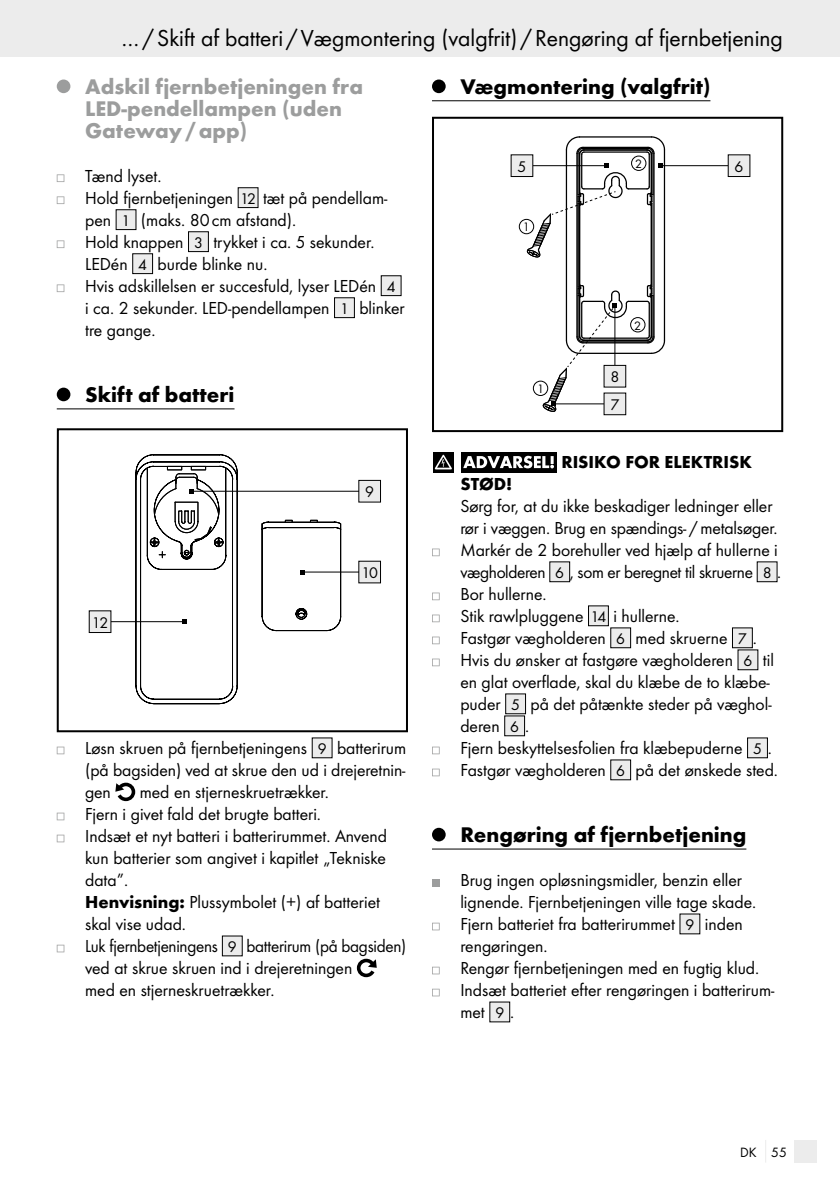
<style>
.page{position:relative;width:840px;height:1191px;background:#fff}
.page>*{position:absolute;margin:0;border:0;box-sizing:border-box;transform-origin:0 0}
.t1{font:24px "Futura Boo";color:#000}
.t2{font:700 22px "Futura";color:#000}
.t3{font:700 22px/22px "Futura";color:#9c9d9d}
.t4{font:18px/22px "Futura Boo";color:#000}
.t5{font:700 18px "Futura";color:#000}
.t6{font:16px "Futura Boo";color:#000}
.t7{font:14px "Futura Boo";color:#000}
.t8{font:12.6px "Futura Boo";color:#000}
.s1{font-size:16px}
.s2{font-family:"Futura";font-weight:700}
</style>
<div class="page">
<div style="left:794px;top:1140px;width:22px;height:22px;background:#ececec"></div>
<div style="left:0;top:0;width:839px;height:57px;background:#ececec"></div>
<hr style="left:57px;top:408px;width:177px;height:1px;background:#000">
<div style="left:57px;top:79px;width:13px;height:14px;background:#9c9d9d;border-radius:50%"></div>
<svg style="left:57px;top:174px;width:7px;height:8px"></svg>
<svg style="left:57px;top:196px;width:7px;height:8px"></svg>
<div style="left:238px;top:188px;width:20px;height:20px;background:#ececec"></div>
<div style="left:237px;top:187px;width:21px;height:21px;border:1px solid #000"></div>
<div style="left:116px;top:210px;width:20px;height:20px;background:#ececec"></div>
<div style="left:115px;top:209px;width:21px;height:21px;border:1px solid #000"></div>
<svg style="left:57px;top:240px;width:7px;height:8px"></svg>
<div style="left:188px;top:232px;width:20px;height:20px;background:#ececec"></div>
<div style="left:188px;top:231px;width:21px;height:21px;border:1px solid #000"></div>
<div style="left:133px;top:254px;width:19px;height:20px;background:#ececec"></div>
<div style="left:132px;top:253px;width:21px;height:21px;border:1px solid #000"></div>
<svg style="left:57px;top:284px;width:7px;height:8px"></svg>
<div style="left:381px;top:276px;width:20px;height:20px;background:#ececec"></div>
<div style="left:380px;top:275px;width:21px;height:21px;border:1px solid #000"></div>
<div style="left:334px;top:298px;width:20px;height:20px;background:#ececec"></div>
<div style="left:334px;top:297px;width:21px;height:21px;border:1px solid #000"></div>
<div style="left:57px;top:387px;width:13px;height:14px;background:#000;border-radius:50%"></div>
<svg style="left:56px;top:428px;width:352px;height:305px"></svg>
<svg style="left:135px;top:454px;width:206px;height:250px"></svg>
<hr style="left:93px;top:621px;width:91px;height:1px;background:#000">
<svg style="left:182px;top:619px;width:4px;height:4px"></svg>
<div style="left:89px;top:611px;width:22px;height:21px;background:#ececec"></div>
<hr style="left:191px;top:491px;width:177px;height:1px;background:#000">
<svg style="left:154px;top:466px;width:164px;height:92px"></svg>
<div style="left:358px;top:480px;width:22px;height:22px;background:#ececec"></div>
<div style="left:358px;top:480px;width:23px;height:22px;border:1px solid #000"></div>
<hr style="left:302px;top:571px;width:77px;height:1px;background:#000">
<svg style="left:300px;top:570px;width:4px;height:4px"></svg>
<div style="left:358px;top:561px;width:22px;height:22px;background:#ececec"></div>
<div style="left:358px;top:561px;width:23px;height:22px;border:1px solid #000"></div>
<svg style="left:57px;top:746px;width:7px;height:8px"></svg>
<div style="left:312px;top:738px;width:20px;height:20px;background:#ececec"></div>
<svg style="left:115px;top:782px;width:21px;height:20px"></svg>
<svg style="left:57px;top:812px;width:7px;height:8px"></svg>
<svg style="left:57px;top:834px;width:7px;height:8px"></svg>
<svg style="left:57px;top:944px;width:7px;height:8px"></svg>
<div style="left:222px;top:936px;width:20px;height:20px;background:#ececec"></div>
<svg style="left:356px;top:958px;width:21px;height:20px"></svg>
<hr style="left:432px;top:100px;width:278px;height:1px;background:#000">
<hr style="left:432px;top:848px;width:314px;height:1px;background:#000">
<div style="left:432px;top:79px;width:13px;height:14px;background:#000;border-radius:50%"></div>
<svg style="left:432px;top:116px;width:351px;height:317px"></svg>
<div style="left:511px;top:155px;width:21px;height:21px;background:#ececec"></div>
<hr style="left:659px;top:165px;width:78px;height:1px;background:#000">
<svg style="left:521px;top:136px;width:144px;height:126px"></svg>
<div style="left:727px;top:155px;width:22px;height:21px;background:#ececec"></div>
<svg style="left:537px;top:283px;width:128px;height:134px"></svg>
<div style="left:603px;top:365px;width:22px;height:22px;background:#ececec"></div>
<svg style="left:433px;top:452px;width:20px;height:20px"></svg>
<svg style="left:434px;top:455px;width:17px;height:14px"></svg>
<div style="left:461px;top:452px;width:95px;height:20px;background:#000"></div>
<svg style="left:463px;top:456px;width:90px;height:12px"></svg>
<svg style="left:432px;top:548px;width:7px;height:8px"></svg>
<div style="left:549px;top:562px;width:20px;height:20px;background:#ececec"></div>
<div style="left:549px;top:561px;width:21px;height:21px;border:1px solid #000"></div>
<div style="left:756px;top:562px;width:20px;height:20px;background:#ececec"></div>
<svg style="left:432px;top:592px;width:7px;height:8px"></svg>
<svg style="left:432px;top:614px;width:7px;height:8px"></svg>
<div style="left:588px;top:606px;width:20px;height:20px;background:#ececec"></div>
<div style="left:587px;top:605px;width:21px;height:21px;border:1px solid #000"></div>
<svg style="left:432px;top:636px;width:7px;height:8px"></svg>
<div style="left:610px;top:628px;width:20px;height:20px;background:#ececec"></div>
<div style="left:732px;top:628px;width:20px;height:20px;background:#ececec"></div>
<div style="left:731px;top:627px;width:21px;height:21px;border:1px solid #000"></div>
<svg style="left:432px;top:658px;width:7px;height:8px"></svg>
<div style="left:737px;top:650px;width:20px;height:20px;background:#ececec"></div>
<div style="left:505px;top:694px;width:20px;height:20px;background:#ececec"></div>
<div style="left:504px;top:716px;width:20px;height:20px;background:#ececec"></div>
<svg style="left:432px;top:746px;width:7px;height:8px"></svg>
<div style="left:747px;top:738px;width:20px;height:20px;background:#ececec"></div>
<svg style="left:432px;top:768px;width:7px;height:8px"></svg>
<div style="left:610px;top:760px;width:20px;height:20px;background:#ececec"></div>
<div style="left:432px;top:827px;width:13px;height:14px;background:#000;border-radius:50%"></div>
<div style="left:432px;top:878px;width:7px;height:8px;background:#9c9d9d"></div>
<svg style="left:432px;top:922px;width:7px;height:8px"></svg>
<div style="left:679px;top:914px;width:20px;height:20px;background:#ececec"></div>
<svg style="left:432px;top:966px;width:7px;height:8px"></svg>
<svg style="left:432px;top:988px;width:7px;height:8px"></svg>
<div style="left:489px;top:1002px;width:20px;height:20px;background:#ececec"></div>
<h1 class="t1" style="left:122px;top:24px;width:662px">…/Skift af batteri /Vægmontering (valgfrit) / Rengøring af fjernbetjening</h1>
<p class="t3" style="left:85px;top:75px;width:279px">Adskil fjernbetjeningen fra<br>LED-pendellampen (uden<br>Gateway/app)</p>
<p class="t4" style="left:85px;top:165px;width:321px">Tænd lyset.<br>Hold fjernbetjeningen <span class="s1">12</span> tæt på pendellam&shy;pen <span class="s1">1</span> (maks. 80cm afstand).<br>Hold knappen <span class="s1">3</span> trykket i ca. 5 sekunder.<br>LEDén <span class="s1">4</span> burde blinke nu.<br>Hvis adskillelsen er succesfuld, lyser LEDén <span class="s1">4<br></span>i ca. 2 sekunder. LED-pendellampen <span class="s1">1</span> blinker tre gange.</p>
<p class="t2" style="left:85px;top:381px;width:151px">Skift af batteri</p>
<p class="t6" style="left:92px;top:613px;width:18px">12</p>
<p class="t6" style="left:365px;top:482px;width:10px">9</p>
<p class="t6" style="left:361px;top:563px;width:18px">10</p>
<p class="t4" style="left:85px;top:737px;width:322px;text-align:justify">Løsn skruen på fjernbetjeningens <span class="s1">9</span> batterirum (på bagsiden) ved at skrue den ud i drejeretnin&shy;gen</p>
<p class="t4" style="left:85px;top:781px;width:322px;text-indent:55px">med en stjerneskruetrækker.<br>Fjern i givet fald det brugte batteri.<br>Indsæt et nyt batteri i batterirummet. Anvend kun batterier som angivet i kapitlet „Tekniske data”.<br><span class="s2">Henvisning:</span> Plussymbolet (+) af batteriet skal vise udad.<br>Luk fjernbetjeningens <span class="s1">9</span> batterirum (på bagsiden) ved at skrue skruen ind i drejeretningen<br>med en stjerneskruetrækker.</p>
<p class="t2" style="left:460px;top:73px;width:251px">Vægmontering (valgfrit)</p>
<p class="t6" style="left:517px;top:157px;width:10px">5</p>
<p class="t8" style="left:635px;top:156px;width:9px">2</p>
<p class="t6" style="left:734px;top:157px;width:10px">6</p>
<p class="t8" style="left:522px;top:220px;width:9px">1</p>
<p class="t8" style="left:536px;top:381px;width:9px">1</p>
<p class="t8" style="left:634px;top:318px;width:9px">2</p>
<p class="t6" style="left:610px;top:367px;width:10px">8</p>
<p class="t6" style="left:610px;top:395px;width:10px">7</p>
<p class="t5" style="left:561px;top:451px;width:192px">RISIKO FOR ELEKTRISK</p>
<p class="t5" style="left:460px;top:473px;width:53px">STØD!</p>
<p class="t4" style="left:460px;top:495px;width:322px">Sørg for, at du ikke beskadiger ledninger eller rør i væggen. Brug en spændings- / metalsøger.<br>Markér de 2 borehuller ved hjælp af hullerne i vægholderen <span class="s1">6</span> , som er beregnet til skruerne <span class="s1">8</span> .<br>Bor hullerne.<br>Stik rawlpluggene <span class="s1">14</span> i hullerne.<br>Fastgør vægholderen <span class="s1">6</span> med skruerne <span class="s1">7</span> .<br>Hvis du ønsker at fastgøre vægholderen <span class="s1">6</span> til en glat overflade, skal du klæbe de to klæbe&shy;puder <span class="s1">5</span> på det påtænkte steder på væghol&shy;deren <span class="s1">6</span> .<br>Fjern beskyttelsesfolien fra klæbepuderne <span class="s1">5</span> .<br>Fastgør vægholderen <span class="s1">6</span> på det ønskede sted.</p>
<p class="t2" style="left:460px;top:821px;width:287px">Rengøring af fjernbetjening</p>
<p class="t4" style="left:460px;top:869px;width:315px">Brug ingen opløsningsmidler, benzin eller lignende. Fjernbetjeningen ville tage skade.<br>Fjern batteriet fra batterirummet <span class="s1">9</span> inden rengøringen.<br>Rengør fjernbetjeningen med en fugtig klud.<br>Indsæt batteriet efter rengøringen i batterirum&shy;met <span class="s1">9</span> .</p>
<p class="t7" style="left:739px;top:1143px;width:48px">DK 55</p>
</div>
